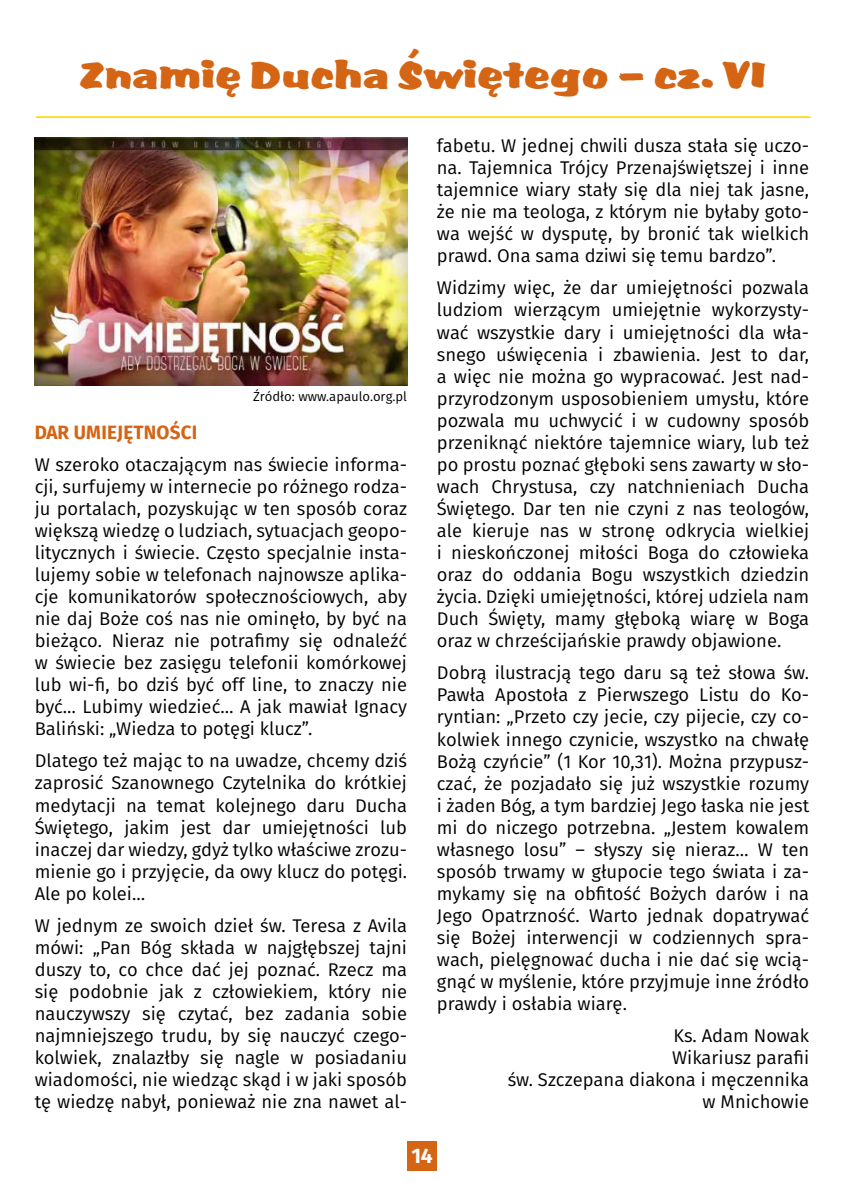
<style>
.page{position:relative;width:844px;height:1191px;background:#fff}
.page>*{position:absolute;margin:0;border:0;box-sizing:border-box;transform-origin:0 0}
.t1{font:43.75px "Accent URWTCE Nor";color:#d46515}
.t2{font:700 21px "Fira Sans";color:#fff}
.t3{font:700 19.25px "Fira Sans";letter-spacing:.01em;color:#d46515}
.t4{font:18.38px/22.1px "Fira Sans";color:#000;text-align:justify}
.t5{font:13.12px "Fira Sans";color:#000}
</style>
<div class="page">
<hr style="left:36px;top:116px;width:774px;height:2px;background:#fd0">
<div style="left:407px;top:1141px;width:30px;height:30px;background:#d46515"></div>
<img style="left:35px;top:138px;width:372px;height:247px">
<h1 class="t1" style="left:80px;top:48px;width:688px">Znamię Ducha Świętego – cz. VI</h1>
<p class="t5" style="left:253px;top:387px;width:155px">Źródło: www.apaulo.org.pl</p>
<p class="t3" style="left:35px;top:418px;width:164px">DAR UMIEJĘTNOŚCI</p>
<p class="t4" style="left:35px;top:454px;width:374px">W szeroko otaczającym nas świecie informa&shy;cji, surfujemy w internecie po różnego rodza&shy;ju portalach, pozyskując w ten sposób coraz większą wiedzę o ludziach, sytuacjach geopo&shy;litycznych i świecie. Często specjalnie insta&shy;lujemy sobie w telefonach najnowsze aplika&shy;cje komunikatorów społecznościowych, aby nie daj Boże coś nas nie ominęło, by być na bieżąco. Nieraz nie potrafimy się odnaleźć w świecie bez zasięgu telefonii komórkowej lub wi-fi, bo dziś być off line, to znaczy nie być… Lubimy wiedzieć… A jak mawiał Ignacy Baliński: „Wiedza to potęgi klucz”.</p>
<p class="t4" style="left:35px;top:751px;width:374px">Dlatego też mając to na uwadze, chcemy dziś zaprosić Szanownego Czytelnika do krótkiej medytacji na temat kolejnego daru Ducha Świętego, jakim jest dar umiejętności lub inaczej dar wiedzy, gdyż tylko właściwe zrozu&shy;mienie go i przyjęcie, da owy klucz do potęgi.<br>Ale po kolei…</p>
<p class="t4" style="left:35px;top:915px;width:374px">W jednym ze swoich dzieł św. Teresa z Avila mówi: „Pan Bóg składa w najgłębszej tajni duszy to, co chce dać jej poznać. Rzecz ma się podobnie jak z człowiekiem, który nie nauczywszy się czytać, bez zadania sobie najmniejszego trudu, by się nauczyć czego&shy;kolwiek, znalazłby się nagle w posiadaniu wiadomości, nie wiedząc skąd i w jaki sposób tę wiedzę nabył, ponieważ nie zna nawet al-</p>
<p class="t4" style="left:437px;top:136px;width:374px">fabetu. W jednej chwili dusza stała się uczo&shy;na. Tajemnica Trójcy Przenajświętszej i inne tajemnice wiary stały się dla niej tak jasne, że nie ma teologa, z którym nie byłaby goto&shy;wa wejść w dysputę, by bronić tak wielkich prawd. Ona sama dziwi się temu bardzo”.</p>
<p class="t4" style="left:437px;top:278px;width:374px">Widzimy więc, że dar umiejętności pozwala ludziom wierzącym umiejętnie wykorzysty&shy;wać wszystkie dary i umiejętności dla wła&shy;snego uświęcenia i zbawienia. Jest to dar, a więc nie można go wypracować. Jest nad&shy;przyrodzonym usposobieniem umysłu, które pozwala mu uchwycić i w cudowny sposób przeniknąć niektóre tajemnice wiary, lub też po prostu poznać głęboki sens zawarty w sło&shy;wach Chrystusa, czy natchnieniach Ducha Świętego. Dar ten nie czyni z nas teologów, ale kieruje nas w stronę odkrycia wielkiej i nieskończonej miłości Boga do człowieka oraz do oddania Bogu wszystkich dziedzin życia. Dzięki umiejętności, której udziela nam Duch Święty, mamy głęboką wiarę w Boga oraz w chrześcijańskie prawdy objawione.</p>
<p class="t4" style="left:437px;top:663px;width:374px">Dobrą ilustracją tego daru są też słowa św.<br>Pawła Apostoła z Pierwszego Listu do Ko&shy;ryntian: „Przeto czy jecie, czy pijecie, czy co&shy;kolwiek innego czynicie, wszystko na chwałę Bożą czyńcie” (1 Kor 10,31). Można przypusz&shy;czać, że pozjadało się już wszystkie rozumy i żaden Bóg, a tym bardziej Jego łaska nie jest mi do niczego potrzebna. „Jestem kowalem własnego losu” – słyszy się nieraz… W ten sposób trwamy w głupocie tego świata i za&shy;mykamy się na obfitość Bożych darów i na Jego Opatrzność. Warto jednak dopatrywać się Bożej interwencji w codziennych spra&shy;wach, pielęgnować ducha i nie dać się wcią&shy;gnąć w myślenie, które przyjmuje inne źródło prawdy i osłabia wiarę.</p>
<p class="t4" style="left:507px;top:1026px;width:303px;text-align:right">Ks. Adam Nowak<br>Wikariusz parafii<br>św. Szczepana diakona i męczennika w Mnichowie</p>
<p class="t2" style="left:411px;top:1140px;width:23px">14</p>
</div>
